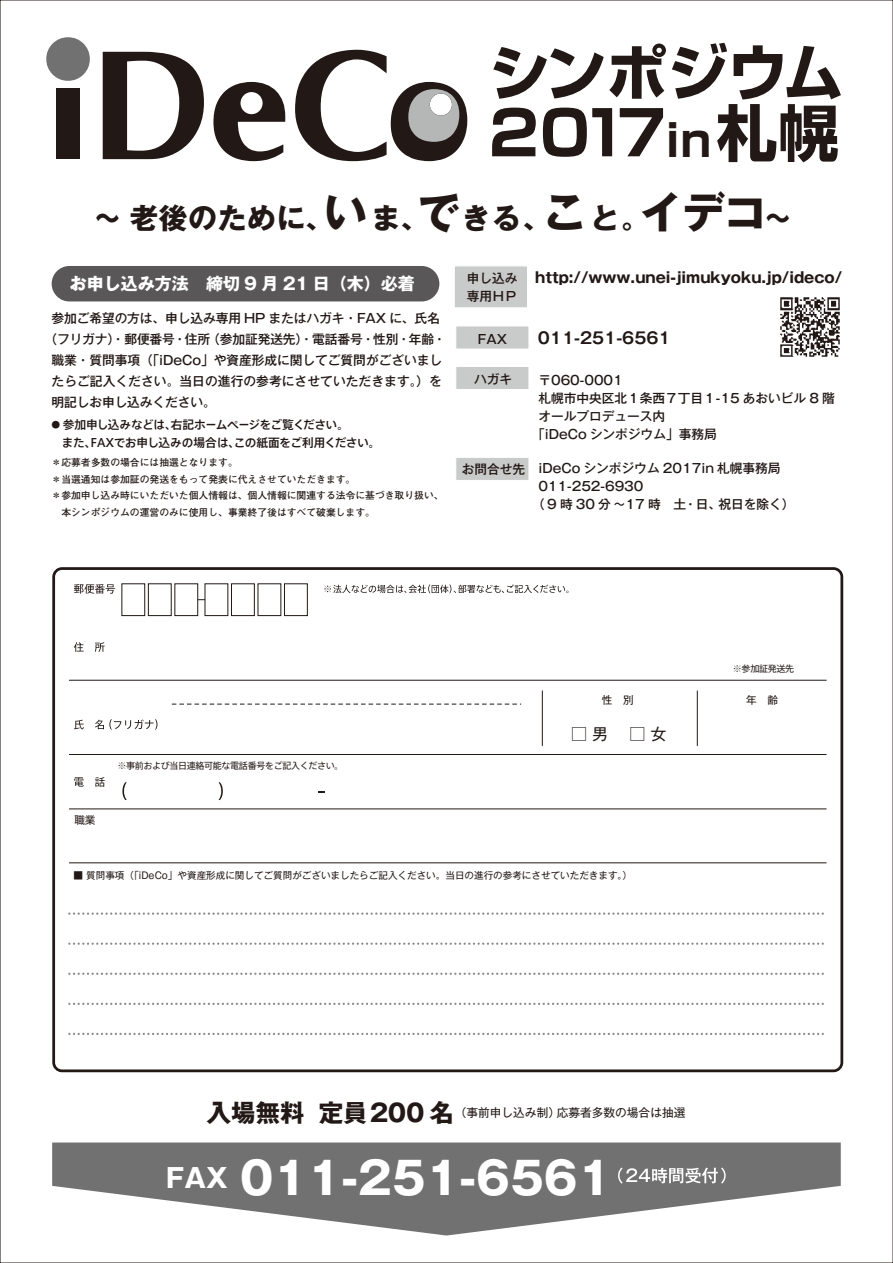
<style>
.page{position:relative;width:893px;height:1263px;background:#fff}
.page>*{position:absolute;margin:0;border:0;box-sizing:border-box;transform-origin:0 0}
.t1{font:700 61.2px/60.6px "Shin Go Pro";letter-spacing:-.02em;color:#221815}
.t2{font:700 44.7px "Gothic MB101 Pr 5";color:#fff}
.t3{font:700 28.95px "Gothic MB101 Pro";letter-spacing:.02em;color:#221815}
.t4{font:700 16.95px "Gothic MB101 Pro";color:#fff}
.t5{font:700 15.9px "Gothic MB101 Pro De";color:#221815}
.t6{font:15.9px "Gothic MB101 Pr 5";color:#221815}
.t7{font:700 14.85px "Gothic MB101 Pro";color:#221815}
.t8{font:500 12.75px/17.9px "Gothic MB101 Pro";color:#221815}
.t9{font:500 11.7px/18px "Axis Std";letter-spacing:-.035em;color:#221815}
.t10{font:11.7px "Gothic MB101 Pro";color:#221815}
.t11{font:10.65px "Gothic MB101 Pr 5";color:#221815}
.t12{font:10.65px "Axis Std";color:#221815}
.t13{font:700 9.75px/16.5px "Futo Go B101 Pro";color:#221815}
.t14{font:9.6px "Gothic MB101 Pro";color:#221815}
.t15{font:9px "Axis Std";letter-spacing:-.035em;color:#221815}
.s1{font-size:44.25px}
.s2{font-size:43.05px}
.s3{font-size:8.7px}
.s4{font-weight:700;font-size:24.3px}
</style>
<div class="page">
<svg style="left:52px;top:1142px;width:789px;height:93px;fill:#727171"></svg>
<div style="left:456px;top:457px;width:73px;height:24px;background:#c9caca;border:1px solid #fff"></div>
<svg style="left:52px;top:567px;width:791px;height:505px"></svg>
<svg style="left:618px;top:1167px;width:108px;height:16px"></svg>
<hr style="left:69px;top:754px;width:757px;height:1px;background:#221815">
<hr style="left:69px;top:680px;width:757px;height:1px;background:#221815">
<svg style="left:74px;top:584px;width:41px;height:10px"></svg>
<svg style="left:74px;top:642px;width:10px;height:10px"></svg>
<svg style="left:95px;top:642px;width:10px;height:10px"></svg>
<svg style="left:74px;top:720px;width:10px;height:9px"></svg>
<svg style="left:95px;top:719px;width:62px;height:11px"></svg>
<svg style="left:74px;top:777px;width:10px;height:10px"></svg>
<svg style="left:95px;top:777px;width:10px;height:10px"></svg>
<svg style="left:324px;top:584px;width:244px;height:9px"></svg>
<svg style="left:122px;top:782px;width:5px;height:18px"></svg>
<svg style="left:219px;top:782px;width:4px;height:18px"></svg>
<svg style="left:318px;top:791px;width:7px;height:2px"></svg>
<svg style="left:172px;top:704px;width:349px;height:1px"></svg>
<svg style="left:69px;top:973px;width:757px;height:2px"></svg>
<svg style="left:69px;top:1003px;width:757px;height:2px"></svg>
<svg style="left:69px;top:1033px;width:757px;height:2px"></svg>
<svg style="left:69px;top:942px;width:757px;height:3px"></svg>
<svg style="left:69px;top:912px;width:757px;height:3px"></svg>
<div style="left:121px;top:583px;width:24px;height:33px;border:1px solid #221815"></div>
<div style="left:148px;top:583px;width:24px;height:33px;border:1px solid #221815"></div>
<div style="left:174px;top:583px;width:24px;height:33px;border:1px solid #221815"></div>
<div style="left:231px;top:583px;width:24px;height:33px;border:1px solid #221815"></div>
<div style="left:284px;top:583px;width:24px;height:33px;border:1px solid #221815"></div>
<hr style="left:69px;top:809px;width:757px;height:1px;background:#221815">
<hr style="left:69px;top:862px;width:757px;height:1px;background:#221815">
<hr style="left:542px;top:691px;width:1px;height:55px;background:#221815">
<hr style="left:697px;top:691px;width:1px;height:55px;background:#221815">
<div style="left:52px;top:266px;width:387px;height:35px;background:#595757;border-radius:18px"></div>
<div style="left:454px;top:266px;width:74px;height:42px;background:#c9caca;border:1px solid #fff"></div>
<div style="left:456px;top:326px;width:73px;height:23px;background:#c9caca;border:1px solid #fff"></div>
<div style="left:456px;top:366px;width:73px;height:24px;background:#c9caca;border:1px solid #fff"></div>
<img style="left:780px;top:297px;width:60px;height:60px">
<svg style="left:46px;top:37px;width:44px;height:44px"></svg>
<svg style="left:103px;top:52px;width:101px;height:107px"></svg>
<div style="left:56px;top:89px;width:24px;height:70px;background:#221815"></div>
<svg style="left:213px;top:82px;width:72px;height:79px"></svg>
<svg style="left:295px;top:50px;width:172px;height:111px"></svg>
<h1 class="t1" style="left:489px;top:36px;width:356px">シンポジウム<br>2017<span class="s1">in</span>札幌</h1>
<h3 class="t3" style="left:93px;top:194px;width:701px">～ 老後のために、<span class="s2">い</span>ま、<span class="s2">で</span>きる、<span class="s2">こ</span>と。<span class="s2">イデコ</span>～</h3>
<h3 class="t4" style="left:70px;top:270px;width:346px">お申し込み方法　締切 9 月 21 日（木）必着</h3>
<p class="t7" style="left:535px;top:265px;width:308px">http://www.unei-jimukyoku.jp/ideco/</p>
<p class="t8" style="left:467px;top:268px;width:52px">申し込み専用ＨＰ</p>
<p class="t8" style="left:52px;top:308px;width:390px">参加ご希望の方は、申し込み専用 HP またはハガキ・FAX に、氏名</p>
<p class="t8" style="left:44px;top:329px;width:403px">（フリガナ）・郵便番号・住所（参加証発送先）・電話番号・性別・年齢・</p>
<p class="t8" style="left:52px;top:350px;width:392px">職業・質問事項（「iDeCo」や資産形成に関してご質問がございまし</p>
<p class="t8" style="left:52px;top:371px;width:392px">たらご記入ください。当日の進行の参考にさせていただきます。）を</p>
<p class="t8" style="left:52px;top:392px;width:166px">明記しお申し込みください。</p>
<p class="t9" style="left:62px;top:415px;width:320px;text-indent:-10px"><span class="s3">●</span> 参加申し込みなどは、右記ホームページをご覧ください。<br>また、FAXでお申し込みの場合は、この紙面をご利用ください。</p>
<p class="t13" style="left:52px;top:453px;width:394px">＊応募者多数の場合には抽選となります。<br>＊当選通知は参加証の発送をもって発表に代えさせていただきます。<br>＊参加申し込み時にいただいた個人情報は、個人情報に関連する法令に基づき取り扱い、　本シンポジウムの運営のみに使用し、事業終了後はすべて破棄します。</p>
<p class="t8" style="left:478px;top:328px;width:31px">FAX</p>
<p class="t5" style="left:538px;top:324px;width:134px">011-251-6561</p>
<p class="t8" style="left:474px;top:368px;width:40px">ハガキ</p>
<p class="t8" style="left:538px;top:370px;width:86px">〒060-0001</p>
<p class="t8" style="left:538px;top:387px;width:298px">札幌市中央区北１条西７丁目１-15 あおいビル 8 階</p>
<p class="t8" style="left:538px;top:405px;width:128px">オールプロデュース内</p>
<p class="t8" style="left:532px;top:423px;width:186px">「iDeCo シンポジウム」事務局</p>
<p class="t8" style="left:462px;top:458px;width:320px">お問合せ先 iDeCo シンポジウム 2017in 札幌事務局</p>
<p class="t8" style="left:538px;top:476px;width:107px">011-252-6930</p>
<p class="t8" style="left:532px;top:494px;width:264px">（ 9 時 30 分～17 時　土・日、祝日を除く）</p>
<p class="t12" style="left:74px;top:812px;width:23px">職業</p>
<p class="t15" style="left:117px;top:758px;width:228px">※事前および当日連絡可能な電話番号をご記入ください。</p>
<p class="t15" style="left:733px;top:662px;width:63px">※参加証発送先</p>
<p class="t11" style="left:602px;top:691px;width:33px">性　別</p>
<p class="t11" style="left:746px;top:691px;width:33px">年　齢</p>
<p class="t6" style="left:571px;top:721px;width:97px">□ 男 　□ 女</p>
<p class="t14" style="left:74px;top:868px;width:560px">■ 質問事項（「iDeCo」や資産形成に関してご質問がございましたらご記入ください。当日の進行の参考にさせていただきます。）</p>
<p class="t10" style="left:207px;top:1103px;width:480px"><span class="s4">入場無料定員200 名</span>（事前申し込み制）応募者多数の場合は抽選</p>
<h2 class="t2" style="left:166px;top:1141px;width:447px"><sup>FAX</sup> 011-251-6561</h2>
</div>
